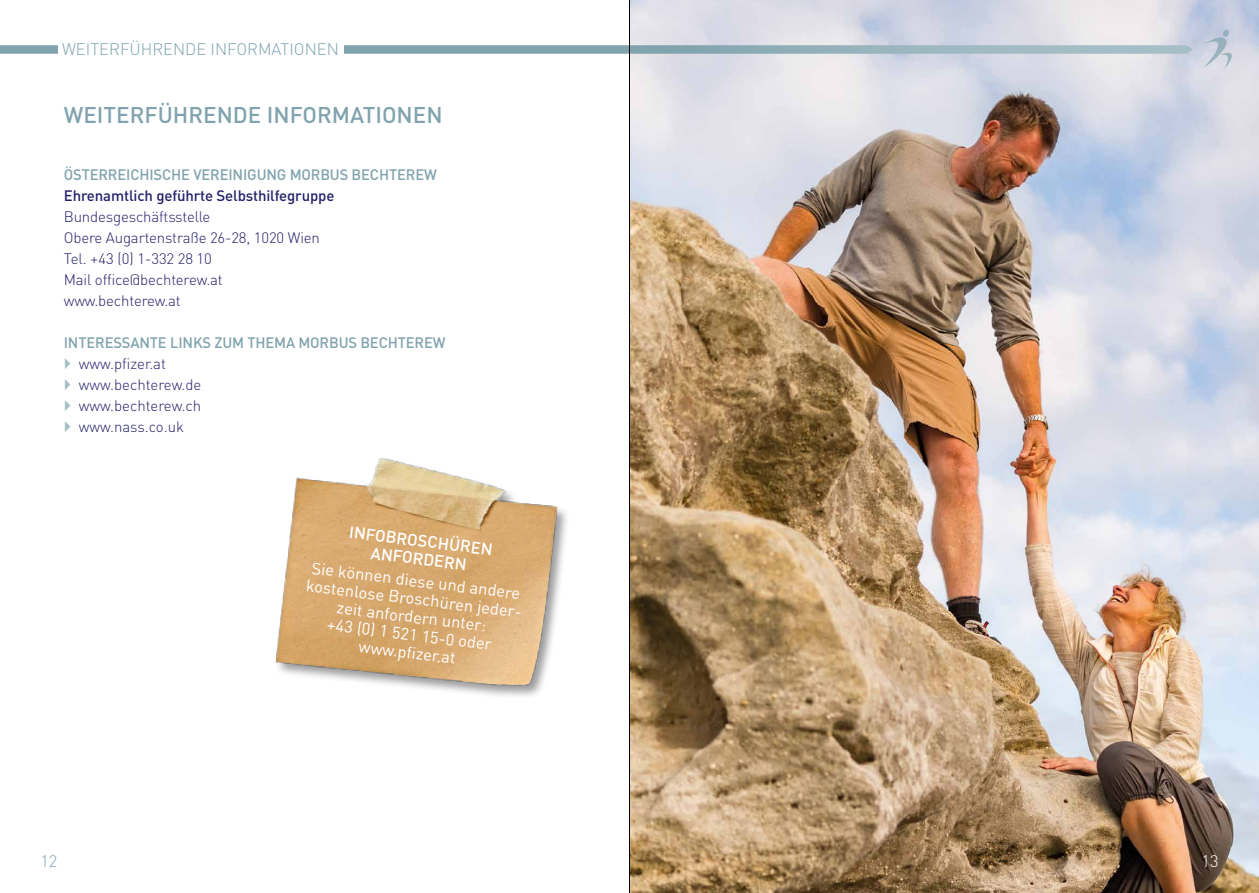
<style>
.page{position:relative;width:1259px;height:893px;background:#fff}
.page>*{position:absolute;margin:0;border:0;box-sizing:border-box;transform-origin:0 0}
.t1{font:500 22.5px "DIN";color:#80a3ae}
.t2{font:16.5px/18px "DIN";color:#fff;text-align:center}
.t3{font:300 16.5px "DIN";color:#80a3ae}
.t4{font:500 16.5px/18px "DIN";color:#fff;text-align:center}
.t5{font:300 16.5px "DIN";color:#fff}
.t6{font:300 15px/21px "DIN";letter-spacing:-.01em;color:#252069}
.t7{font:500 15px "DIN";letter-spacing:-.01em;color:#80a3ae}
.t8{font:500 15px "DIN";letter-spacing:-.01em;color:#252069}
</style>
<div class="page">
<img style="left:630px;top:0;width:629px;height:893px">
<svg style="left:1203px;top:29px;width:30px;height:40px"></svg>
<svg style="left:0;top:45px;width:1192px;height:9px;background:#93b0ba"></svg>
<div style="left:58px;top:42px;width:285px;height:13px;background:#fff"></div>
<img style="left:275px;top:458px;width:292px;height:238px">
<hr style="left:629px;top:0;width:1px;height:893px;background:#000">
<p class="t3" style="left:62px;top:39px;width:278px">WEITERFÜHRENDE INFORMATIONEN</p>
<h1 class="t1" style="left:64px;top:100px;width:380px">WEITERFÜHRENDE INFORMATIONEN</h1>
<p class="t7" style="left:64px;top:165px;width:374px">ÖSTERREICHISCHE VEREINIGUNG MORBUS BECHTEREW</p>
<p class="t8" style="left:64px;top:186px;width:272px">Ehrenamtlich geführte Selbsthilfegruppe</p>
<p class="t6" style="left:64px;top:206px;width:258px">Bundesgeschäftsstelle<br>Obere Augartenstraße 26-28, 1020 Wien<br>Tel. +43 (0) 1-332 28 10<br>Mail office@bechterew.at www.bechterew.at</p>
<p class="t7" style="left:64px;top:333px;width:383px">INTERESSANTE LINKS ZUM THEMA MORBUS BECHTEREW</p>
<p class="t6" style="left:79px;top:353px;width:124px">www.pfizer.at www.bechterew.de www.bechterew.ch www.nass.co.uk</p>
<p class="t4" style="left:350px;top:522px;width:146px;rotate:7deg">INFOBROSCHÜREN<br>ANFORDERN</p>
<p class="t2" style="left:309px;top:558px;width:219px;rotate:7deg">Sie können diese und andere kostenlose Broschüren jeder&shy;zeit anfordern unter:<br>+43 (0) 1 521 15-0 oder www.pfi zer.at</p>
<p class="t3" style="left:40px;top:850px;width:18px">12</p>
<p class="t5" style="left:1201px;top:850px;width:18px">13</p>
</div>
